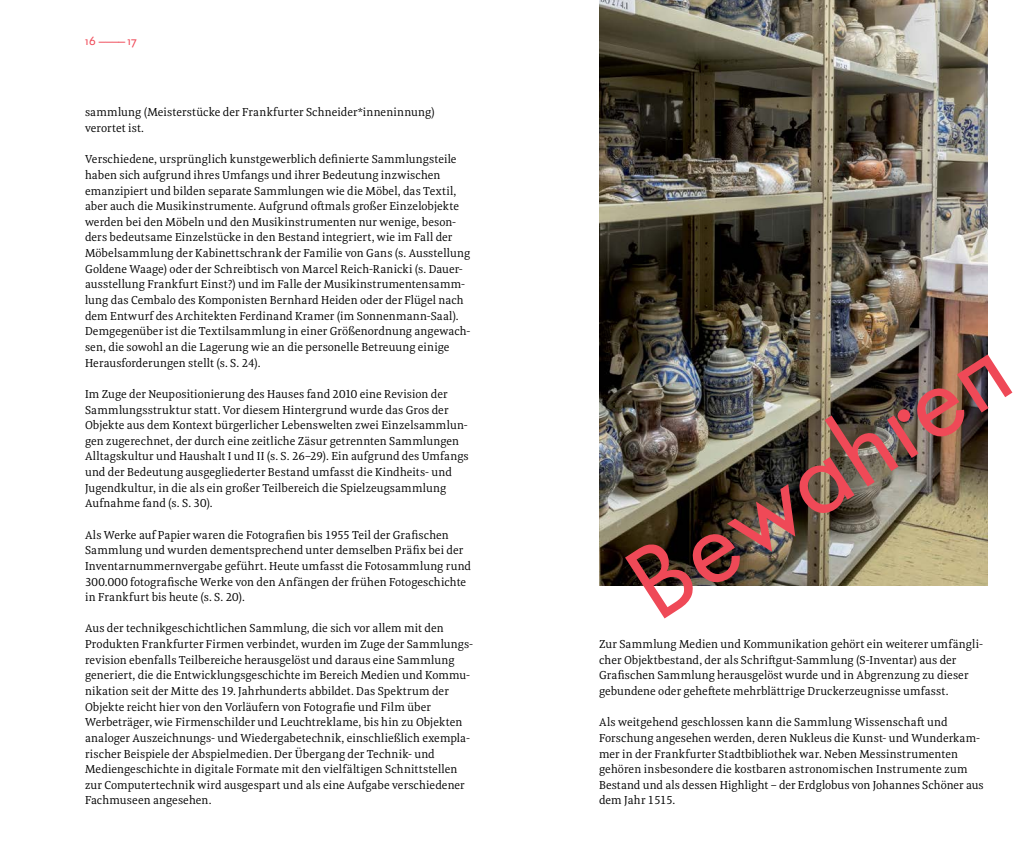
<style>
.page{position:relative;width:1028px;height:851px;background:#fff}
.page>*{position:absolute;margin:0;border:0;box-sizing:border-box;transform-origin:0 0}
.t1{font:108.75px "Futura HMF Book Os F";color:#ef4957}
.t2{font:12.5px "Futura HMF Book Os F";color:#ef4957}
.t3{font:11.88px/15.6px "Meret Pro";letter-spacing:.005em;color:#000}
</style>
<div class="page">
<img style="left:599px;top:0;width:388px;height:585px">
<p class="t2" style="left:85px;top:33px;width:53px">16 ———— 17</p>
<p class="t3" style="left:85px;top:104px;width:351px">sammlung (Meisterstücke der Frankfurter Schneider*inneninnung) verortet ist.</p>
<p class="t3" style="left:85px;top:151px;width:387px">Verschiedene, ursprünglich kunstgewerblich definierte Sammlungsteile haben sich aufgrund ihres Umfangs und ihrer Bedeutung inzwischen emanzipiert und bilden separate Sammlungen wie die Möbel, das Textil, aber auch die Musikinstrumente. Aufgrund oftmals großer Einzelobjekte werden bei den Möbeln und den Musikinstrumenten nur wenige, beson&shy;ders bedeutsame Einzelstücke in den Bestand integriert, wie im Fall der Möbelsammlung der Kabinettschrank der Familie von Gans (s. Ausstellung Goldene Waage) oder der Schreibtisch von Marcel Reich-Ranicki (s. Dauer&shy;ausstellung Frankfurt Einst?) und im Falle der Musikinstrumentensamm&shy;lung das Cembalo des Komponisten Bernhard Heiden oder der Flügel nach dem Entwurf des Architekten Ferdinand Kramer (im Sonnenmann-Saal).<br>Demgegenüber ist die Textilsammlung in einer Größenordnung angewach&shy;sen, die sowohl an die Lagerung wie an die personelle Betreuung einige Herausforderungen stellt (s. S. 24).</p>
<p class="t3" style="left:85px;top:386px;width:385px">Im Zuge der Neupositionierung des Hauses fand 2010 eine Revision der Sammlungsstruktur statt. Vor diesem Hintergrund wurde das Gros der Objekte aus dem Kontext bürgerlicher Lebenswelten zwei Einzelsammlun&shy;gen zugerechnet, der durch eine zeitliche Zäsur getrennten Sammlungen Alltagskultur und Haushalt I und II (s. S. 26–29). Ein aufgrund des Umfangs und der Bedeutung ausgegliederter Bestand umfasst die Kindheits- und Jugendkultur, in die als ein großer Teilbereich die Spielzeugsammlung Aufnahme fand (s. S. 30).</p>
<p class="t3" style="left:85px;top:526px;width:387px">Als Werke auf Papier waren die Fotografien bis 1955 Teil der Grafischen Sammlung und wurden dementsprechend unter demselben Präfix bei der Inventarnummernvergabe geführt. Heute umfasst die Fotosammlung rund 300.000 fotografische Werke von den Anfängen der frühen Fotogeschichte in Frankfurt bis heute (s. S. 20).</p>
<p class="t3" style="left:85px;top:620px;width:389px">Aus der technikgeschichtlichen Sammlung, die sich vor allem mit den Produkten Frankfurter Firmen verbindet, wurden im Zuge der Sammlungs&shy;revision ebenfalls Teilbereiche herausgelöst und daraus eine Sammlung generiert, die die Entwicklungsgeschichte im Bereich Medien und Kommu&shy;nikation seit der Mitte des 19. Jahrhunderts abbildet. Das Spektrum der Objekte reicht hier von den Vorläufern von Fotografie und Film über Werbeträger, wie Firmenschilder und Leuchtreklame, bis hin zu Objekten analoger Auszeichnungs- und Wiedergabetechnik, einschließlich exempla&shy;rischer Beispiele der Abspielmedien. Der Übergang der Technik- und Mediengeschichte in digitale Formate mit den vielfältigen Schnittstellen zur Computertechnik wird ausgespart und als eine Aufgabe verschiedener Fachmuseen angesehen.</p>
<h1 class="t1" style="left:600px;top:538px;width:435px;rotate:-33deg">Bewahren</h1>
<p class="t3" style="left:599px;top:636px;width:385px">Zur Sammlung Medien und Kommunikation gehört ein weiterer umfängli&shy;cher Objektbestand, der als Schriftgut-Sammlung (S-Inventar) aus der Grafischen Sammlung herausgelöst wurde und in Abgrenzung zu dieser gebundene oder geheftete mehrblättrige Druckerzeugnisse umfasst.</p>
<p class="t3" style="left:599px;top:714px;width:386px">Als weitgehend geschlossen kann die Sammlung Wissenschaft und Forschung angesehen werden, deren Nukleus die Kunst- und Wunderkam&shy;mer in der Frankfurter Stadtbibliothek war. Neben Messinstrumenten gehören insbesondere die kostbaren astronomischen Instrumente zum Bestand und als dessen Highlight – der Erdglobus von Johannes Schöner aus dem Jahr 1515.</p>
</div>
